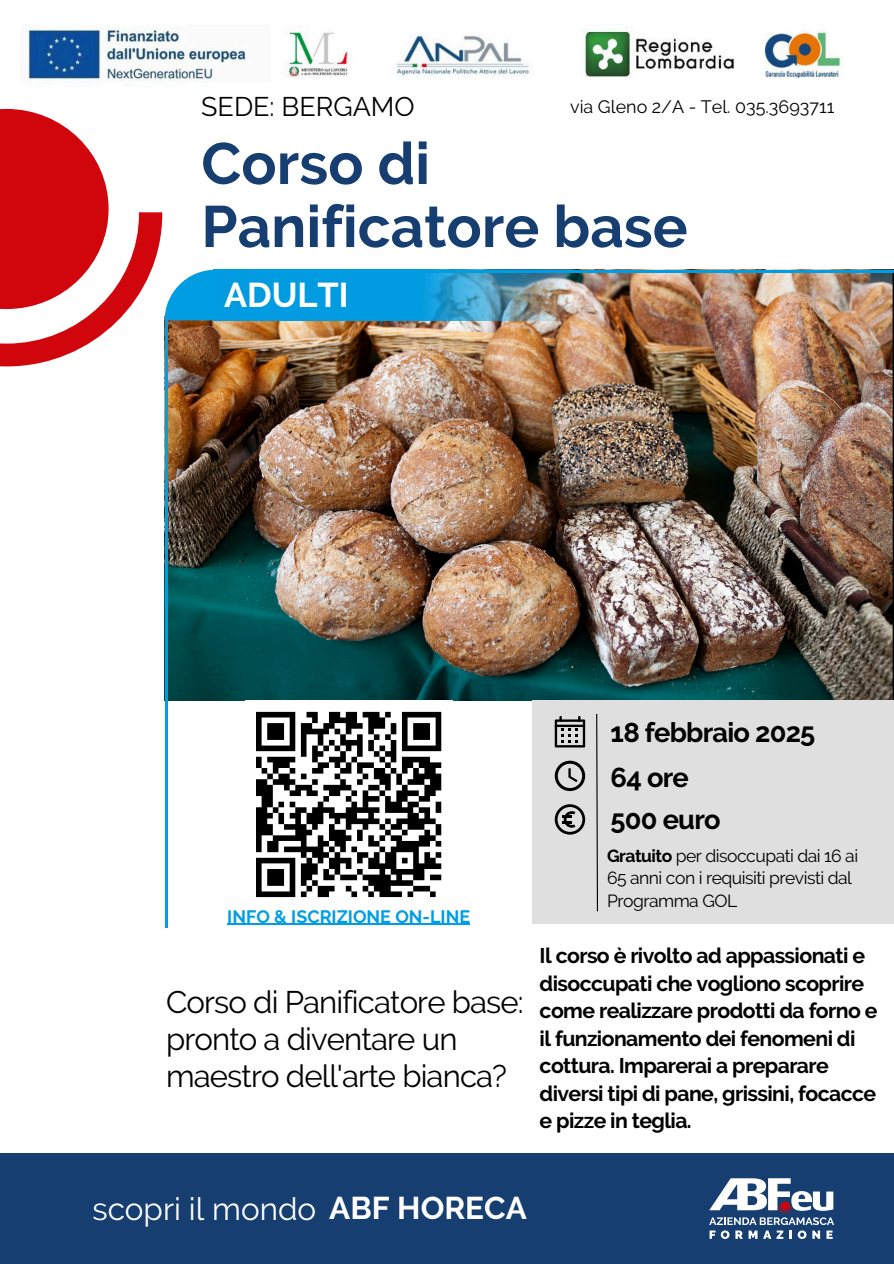
<style>
.page{position:relative;width:894px;height:1264px;background:#fff}
.page>*{position:absolute;margin:0;border:0;box-sizing:border-box;transform-origin:0 0}
.t1{font:700 58.2px/63px "Raleway";color:#173e71}
.t2{font:700 34.35px "Raleway";color:#fff}
.t3{font:31.35px "Raleway";color:#fff}
.t4{font:31.05px/37px "Raleway";letter-spacing:-.03em;color:#000}
.t5{font:700 27.3px "Raleway";letter-spacing:-.03em;color:#000}
.t6{font:26.85px "Raleway";color:#000}
.t7{font:700 21.15px/27.5px "Raleway";letter-spacing:-.03em;color:#000}
.t8{font:18px "Raleway";color:#000}
.t9{font:700 17.85px "Raleway";color:#009ee3}
.t10{font:17.55px/22.5px "Raleway";letter-spacing:-.03em;color:#000}
.s1{font-weight:700}
</style>
<div class="page">
<img style="left:167px;top:272px;width:725px;height:429px">
<img style="left:215px;top:270px;width:368px;height:50px">
<hr style="left:165px;top:320px;width:2px;height:607px;background:#009de2">
<hr style="left:246px;top:270px;width:647px;height:2px;background:#009de2">
<div style="left:0;top:1153px;width:893px;height:110px;background:#173e71"></div>
<svg style="left:709px;top:1230px;width:20px;height:8px"></svg>
<svg style="left:735px;top:1230px;width:7px;height:8px"></svg>
<svg style="left:748px;top:1230px;width:35px;height:8px"></svg>
<svg style="left:789px;top:1230px;width:2px;height:8px"></svg>
<svg style="left:797px;top:1230px;width:9px;height:8px"></svg>
<svg style="left:812px;top:1230px;width:7px;height:8px"></svg>
<svg style="left:826px;top:1230px;width:6px;height:8px"></svg>
<svg style="left:709px;top:1178px;width:124px;height:46px"></svg>
<hr style="left:227px;top:923px;width:243px;height:1px;background:#009ee3">
<div style="left:532px;top:700px;width:361px;height:224px;background:#dfdfdf"></div>
<svg style="left:596px;top:713px;width:2px;height:199px"></svg>
<svg style="left:554px;top:716px;width:31px;height:31px"></svg>
<svg style="left:554px;top:760px;width:31px;height:31px"></svg>
<svg style="left:554px;top:804px;width:31px;height:30px"></svg>
<svg style="left:0;top:109px;width:215px;height:257px"></svg>
<img style="left:27px;top:26px;width:816px;height:55px">
<div style="left:245px;top:700px;width:207px;height:208px;background:#fff"></div>
<svg style="left:256px;top:711px;width:186px;height:187px"></svg>
<p class="t6" style="left:201px;top:90px;width:215px">SEDE: BERGAMO</p>
<p class="t8" style="left:570px;top:96px;width:266px">via Gleno 2/A - Tel. 035.3693711</p>
<p class="t1" style="left:201px;top:132px;width:487px">Corso di<br>Panificatore base</p>
<p class="t2" style="left:224px;top:274px;width:126px">ADULTI</p>
<p class="t9" style="left:227px;top:905px;width:244px">INFO &amp; ISCRIZIONE ON-LINE</p>
<h1 class="t4" style="left:166px;top:983px;width:359px">Corso di Panificatore base: pronto a diventare un maestro dell'arte bianca?</h1>
<p class="t5" style="left:610px;top:716px;width:206px">18 febbraio 2025</p>
<h2 class="t5" style="left:610px;top:760px;width:80px">64 ore</h2>
<p class="t5" style="left:610px;top:803px;width:111px">500 euro</p>
<p class="t10" style="left:607px;top:844px;width:252px"><span class="s1">Gratuito</span> per disoccupati dai 16 ai<br>65 anni con i requisiti previsti dal<br>Programma GOL</p>
<p class="t7" style="left:539px;top:942px;width:339px">Il corso è rivolto ad appassionati e disoccupati che vogliono scoprire come realizzare prodotti da forno e il funzionamento dei fenomeni di cottura. Imparerai a preparare diversi tipi di pane, grissini, focacce e pizze in teglia.</p>
<p class="t3" style="left:92px;top:1190px;width:435px">scopri il mondo <span class="s1">ABF HORECA</span></p>
</div>
